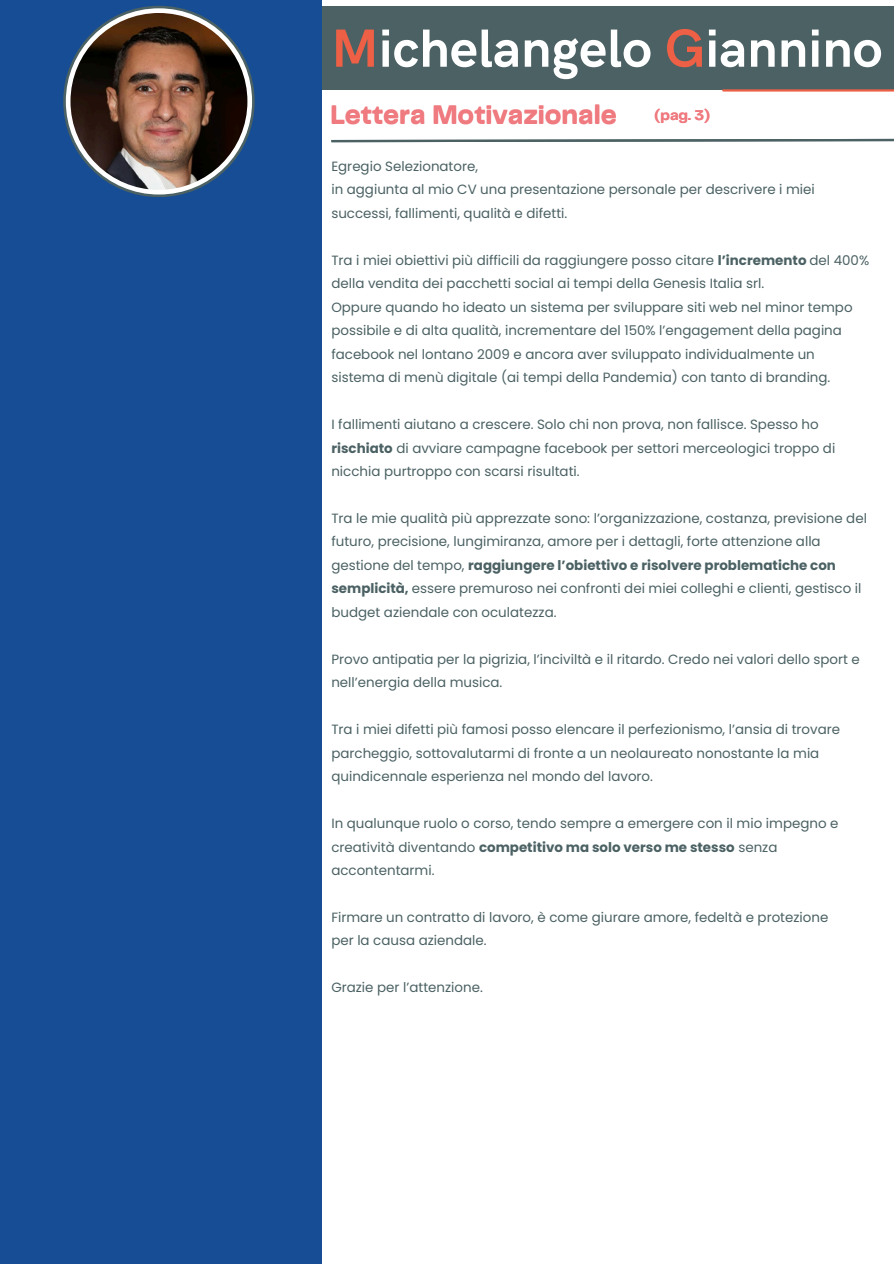
<style>
.page{position:relative;width:894px;height:1264px;background:#fff}
.page>*{position:absolute;margin:0;border:0;box-sizing:border-box;transform-origin:0 0}
.t1{font:700 53.85px "HK Grotesk";color:#fff}
.t2{font:700 26.7px "Telegraf";color:#ef7b80}
.t3{font:700 14.7px "Telegraf";color:#ef7b80}
.t4{font:13.35px/23.4px "Poppins";color:#4b6163}
.s1{color:#ee6046}
.s2{font-weight:700}
</style>
<div class="page">
<div style="left:0;top:0;width:321px;height:1263px;background:#174d94"></div>
<div style="left:321px;top:6px;width:572px;height:83px;background:#4b6163"></div>
<hr style="left:723px;top:89px;width:170px;height:3px;background:#ee6046">
<svg style="left:331px;top:138px;width:562px;height:5px"></svg>
<svg style="left:63px;top:6px;width:191px;height:191px"></svg>
<svg style="left:66px;top:8px;width:186px;height:186px;background:#f2f2f2"></svg>
<img style="left:70px;top:13px;width:177px;height:177px;border-radius:50%">
<h1 class="t1" style="left:331px;top:18px;width:552px"><span class="s1">M</span>ichelangelo <span class="s1">G</span>iannino</h1>
<p class="t2" style="left:330px;top:103px;width:287px">Lettera Motivazionale</p>
<p class="t3" style="left:654px;top:109px;width:57px">(pag. 3)</p>
<p class="t4" style="left:331px;top:154px;width:148px">Egregio Selezionatore,</p>
<h2 class="t4" style="left:331px;top:178px;width:485px">in aggiunta al mio CV una presentazione personale per descrivere i miei successi, fallimenti, qualità e difetti.</h2>
<h3 class="t4" style="left:331px;top:248px;width:539px">Tra i miei obiettivi più difficili da raggiungere posso citare <span class="s2">l’incremento</span> del 400% della vendita dei pacchetti social ai tempi della Genesis Italia srl.</h3>
<p class="t4" style="left:331px;top:295px;width:522px">Oppure quando ho ideato un sistema per sviluppare siti web nel minor tempo possibile e di alta qualità, incrementare del 150% l’engagement della pagina facebook nel lontano 2009 e ancora aver sviluppato individualmente un sistema di menù digitale (ai tempi della Pandemia) con tanto di branding.</p>
<p class="t4" style="left:331px;top:412px;width:505px">I fallimenti aiutano a crescere. Solo chi non prova, non fallisce. Spesso ho <span class="s2">rischiato</span> di avviare campagne facebook per settori merceologici troppo di nicchia purtroppo con scarsi risultati.</p>
<p class="t4" style="left:331px;top:506px;width:537px">Tra le mie qualità più apprezzate sono: l’organizzazione, costanza, previsione del futuro, precisione, lungimiranza, amore per i dettagli, forte attenzione alla gestione del tempo, <span class="s2">raggiungere l’obiettivo e risolvere problematiche con semplicità,</span> essere premuroso nei confronti dei miei colleghi e clienti, gestisco il budget aziendale con oculatezza.</p>
<p class="t4" style="left:331px;top:647px;width:530px">Provo antipatia per la pigrizia, l’inciviltà e il ritardo. Credo nei valori dello sport e nell’energia della musica.</p>
<p class="t4" style="left:331px;top:717px;width:510px">Tra i miei difetti più famosi posso elencare il perfezionismo, l’ansia di trovare parcheggio, sottovalutarmi di fronte a un neolaureato nonostante la mia quindicennale esperienza nel mondo del lavoro.</p>
<p class="t4" style="left:331px;top:811px;width:508px">In qualunque ruolo o corso, tendo sempre a emergere con il mio impegno e creatività diventando <span class="s2">competitivo ma solo verso me stesso</span> senza accontentarmi.</p>
<p class="t4" style="left:331px;top:905px;width:498px">Firmare un contratto di lavoro, è come giurare amore, fedeltà e protezione</p>
<p class="t4" style="left:331px;top:929px;width:157px">per la causa aziendale.</p>
<p class="t4" style="left:331px;top:976px;width:153px">Grazie per l’attenzione.</p>
</div>
